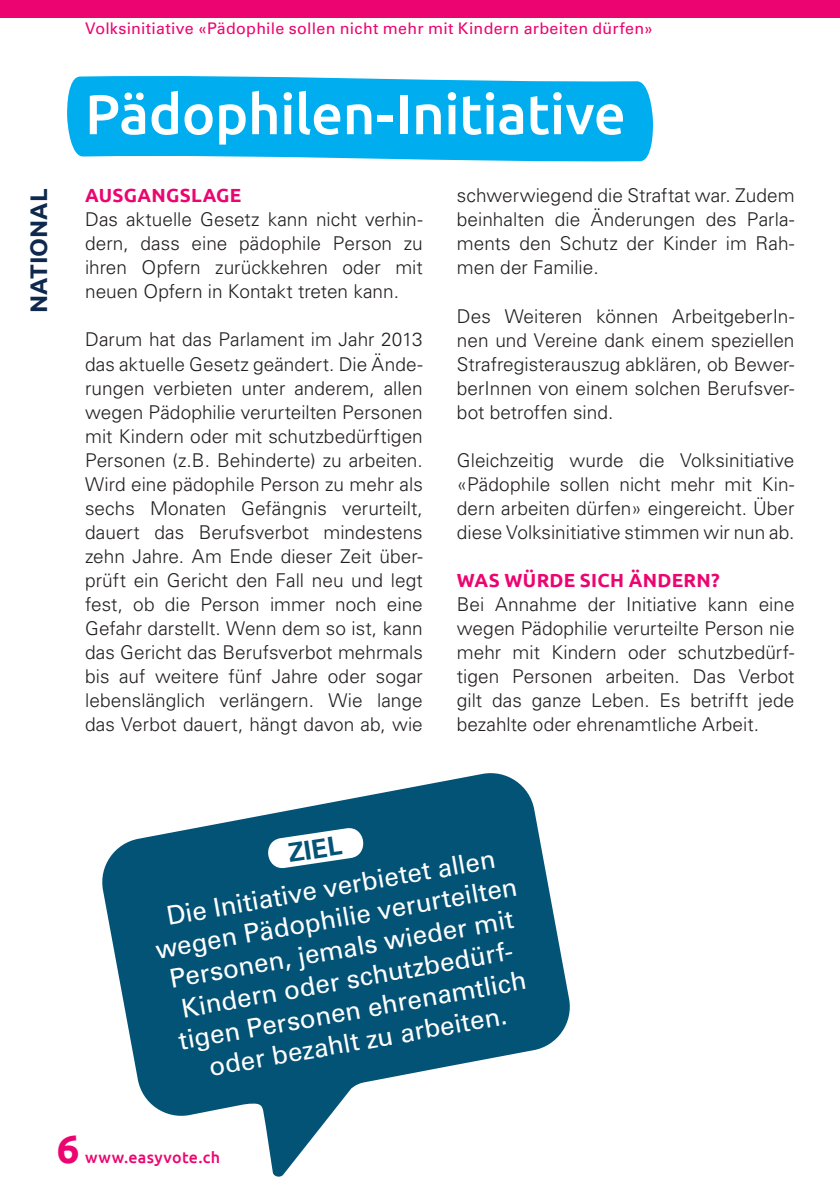
<style>
.page{position:relative;width:840px;height:1191px;background:#fff}
.page>*{position:absolute;margin:0;border:0;box-sizing:border-box;transform-origin:0 0}
.t1{font:500 56px "Ubuntu";letter-spacing:-.01em;color:#fff}
.t2{font:700 40px "Ubuntu";color:#ec0570}
.t3{font:26px/31.2px "Univers LT Std";color:#fff;text-align:center}
.t4{font:700 26px "Univers LT Std";color:#035376}
.t5{font:700 24px "Ubuntu";letter-spacing:.005em;color:#0e294d}
.t6{font:300 19px/24px "Univers LT Std";color:#231f20;text-align:justify}
.t7{font:700 19px "Ubuntu";letter-spacing:.015em;color:#ec0570}
.t8{font:16px "Univers LT Std";letter-spacing:.015em;color:#ec0570}
.t9{font:500 16px "Ubuntu";letter-spacing:.02em;color:#ec0570}
</style>
<div class="page">
<div style="left:0;top:0;width:839px;height:18px;background:#ec0570"></div>
<svg style="left:67px;top:76px;width:587px;height:86px;background:#14b4f0"></svg>
<svg style="left:102px;top:773px;width:467px;height:403px;fill:#035376"></svg>
<svg style="left:261px;top:825px;width:109px;height:45px"></svg>
<p class="t5" style="left:24px;top:313px;width:126px;rotate:-90deg">NATIONAL</p>
<p class="t8" style="left:85px;top:19px;width:569px">Volksinitiative «Pädophile sollen nicht mehr mit Kindern arbeiten dürfen»</p>
<h1 class="t1" style="left:85px;top:79px;width:542px">Pädophilen-Initiative</h1>
<p class="t7" style="left:85px;top:184px;width:158px">AUSGANGSLAGE</p>
<p class="t6" style="left:85px;top:208px;width:339px">Das aktuelle Gesetz kann nicht verhin&shy;dern, dass eine pädophile Person zu ihren Opfern zurückkehren oder mit neuen Opfern in Kontakt treten kann.</p>
<p class="t6" style="left:85px;top:328px;width:339px">Darum hat das Parlament im Jahr 2013 das aktuelle Gesetz geändert. Die Ände&shy;rungen verbieten unter anderem, allen wegen Pädophilie verurteilten Personen mit Kindern oder mit schutzbedürftigen Personen (z.B. Behinderte) zu arbeiten.<br>Wird eine pädophile Person zu mehr als sechs Monaten Gefängnis verurteilt, dauert das Berufsverbot mindestens zehn Jahre. Am Ende dieser Zeit über&shy;prüft ein Gericht den Fall neu und legt fest, ob die Person immer noch eine Gefahr darstellt. Wenn dem so ist, kann das Gericht das Berufsverbot mehrmals bis auf weitere fünf Jahre oder sogar lebenslänglich verlängern. Wie lange das Verbot dauert, hängt davon ab, wie</p>
<p class="t6" style="left:456px;top:184px;width:339px">schwerwiegend die Straftat war. Zudem beinhalten die Änderungen des Parla&shy;ments den Schutz der Kinder im Rah&shy;men der Familie.</p>
<p class="t6" style="left:456px;top:304px;width:339px">Des Weiteren können ArbeitgeberIn&shy;nen und Vereine dank einem speziellen Strafregisterauszug abklären, ob Bewer&shy;berInnen von einem solchen Berufsver&shy;bot betroffen sind.</p>
<p class="t6" style="left:456px;top:448px;width:339px">Gleichzeitig wurde die Volksinitiative «Pädophile sollen nicht mehr mit Kin&shy;dern arbeiten dürfen» eingereicht. Über diese Volksinitiative stimmen wir nun ab.</p>
<p class="t7" style="left:456px;top:568px;width:264px">WAS WÜRDE SICH ÄNDERN?</p>
<p class="t6" style="left:456px;top:592px;width:339px">Bei Annahme der Initiative kann eine wegen Pädophilie verurteilte Person nie mehr mit Kindern oder schutzbedürf&shy;tigen Personen arbeiten. Das Verbot gilt das ganze Leben. Es betrifft jede bezahlte oder ehrenamtliche Arbeit.</p>
<h3 class="t4" style="left:286px;top:837px;width:55px;rotate:-8deg">ZIEL</h3>
<h3 class="t3" style="left:148px;top:903px;width:368px;rotate:-10deg">Die Initiative verbietet allen wegen Pädophilie verurteilten<br>Personen, jemals wieder mit<br>Kindern oder schutzbedürf&shy;tigen Personen ehrenamtlich oder bezahlt zu arbeiten.</h3>
<h2 class="t2" style="left:57px;top:1124px;width:24px">6</h2>
<p class="t9" style="left:85px;top:1147px;width:136px">www.easyvote.ch</p>
</div>
